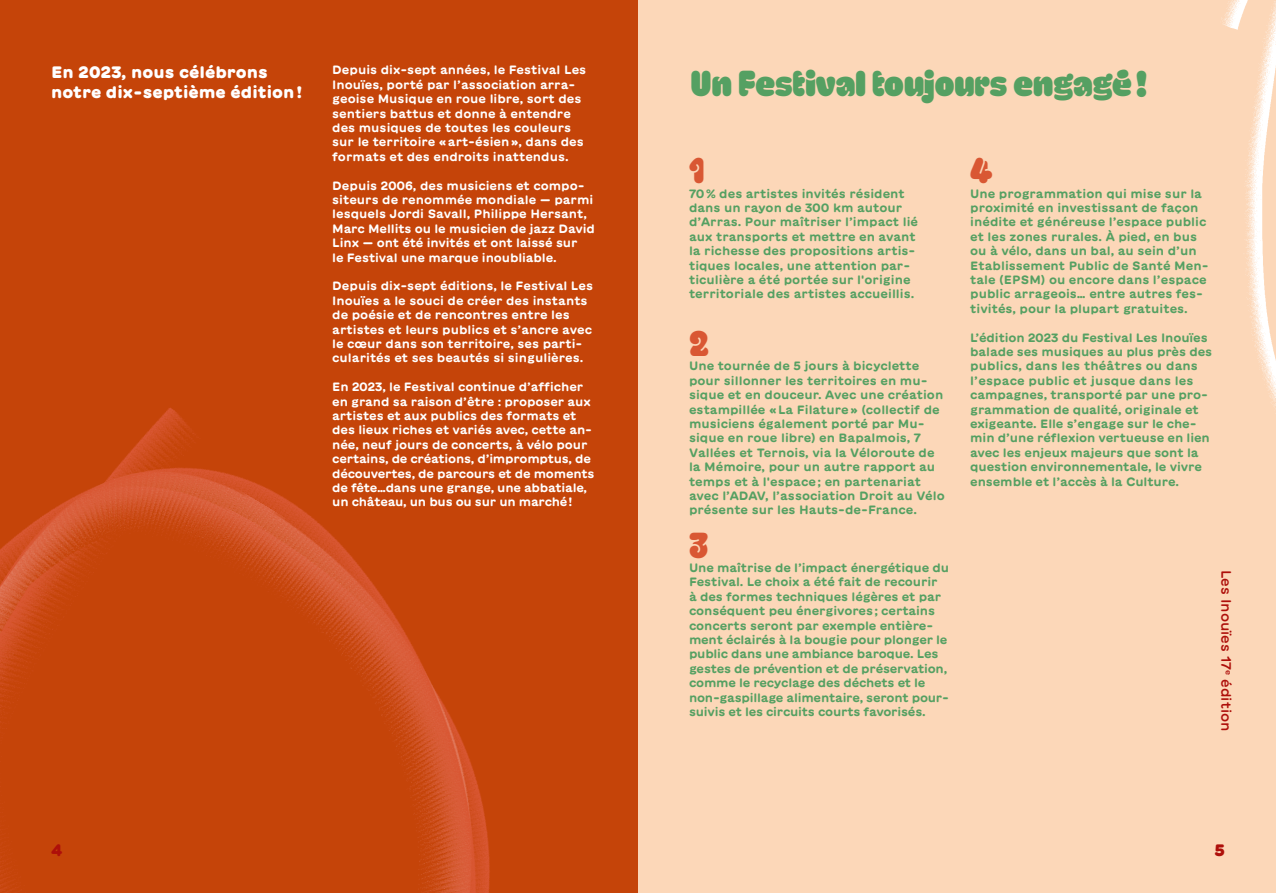
<style>
.page{position:relative;width:1276px;height:893px;background:#fff}
.page>*{position:absolute;margin:0;border:0;box-sizing:border-box;transform-origin:0 0}
.t1{font:36px "GT Maru Mega Mini";color:#55a062}
.t2{font:36px "GT Maru Mega Mini";color:#d95733}
.t3{font:900 16.5px/19.8px "GT Maru";color:#fff}
.t4{font:900 16.5px "GT Maru";color:#ae0f0a}
.t5{font:500 13.5px "GT Maru";color:#ae0f0a}
.t6{font:700 12px/14.4px "GT Maru";letter-spacing:-.005em;color:#55a062}
.t7{font:700 12px/14.4px "GT Maru";letter-spacing:-.005em;color:#fff}
</style>
<div class="page">
<div style="left:0;top:0;width:638px;height:893px;background:#c54409"></div>
<div style="left:638px;top:0;width:638px;height:893px;background:#fcd7b8"></div>
<img style="left:0;top:408px;width:490px;height:485px">
<img style="left:1223px;top:0;width:53px;height:406px">
<h2 class="t3" style="left:51px;top:63px;width:253px">En 2023, nous célébrons notre dix-septième édition !</h2>
<p class="t7" style="left:332px;top:63px;width:255px">Depuis dix-sept années, le Festival Les Inouïes, porté par l’association arra&shy;geoise Musique en roue libre, sort des sentiers battus et donne à entendre des musiques de toutes les couleurs sur le territoire « art-ésien », dans des formats et des endroits inattendus.</p>
<p class="t7" style="left:332px;top:178px;width:264px">Depuis 2006, des musiciens et compo&shy;siteurs de renommée mondiale — parmi lesquels Jordi Savall, Philippe Hersant, Marc Mellits ou le musicien de jazz David Linx — ont été invités et ont laissé sur<br>le Festival une marque inoubliable.</p>
<p class="t7" style="left:332px;top:279px;width:262px">Depuis dix-sept éditions, le Festival Les Inouïes a le souci de créer des instants de poésie et de rencontres entre les artistes et leurs publics et s’ancre avec le cœur dans son territoire, ses parti&shy;cularités et ses beautés si singulières.</p>
<p class="t7" style="left:332px;top:380px;width:264px">En 2023, le Festival continue d’afficher en grand sa raison d’être : proposer aux artistes et aux publics des formats et des lieux riches et variés avec, cette an&shy;née, neuf jours de concerts, à vélo pour certains, de créations, d’impromptus, de découvertes, de parcours et de moments de fête…dans une grange, une abbatiale, un château, un bus ou sur un marché !</p>
<h2 class="t4" style="left:51px;top:840px;width:13px">4</h2>
<h1 class="t1" style="left:690px;top:62px;width:458px">Un Festival toujours engagé!</h1>
<h1 class="t2" style="left:689px;top:149px;width:17px">1</h1>
<p class="t6" style="left:689px;top:186px;width:231px">70 % des artistes invités résident dans un rayon de 300 km autour d’Arras. Pour maîtriser l’impact lié aux transports et mettre en avant la richesse des propositions artis&shy;tiques locales, une attention par&shy;ticulière a été portée sur l'origine territoriale des artistes accueillis.</p>
<h1 class="t2" style="left:689px;top:322px;width:21px">2</h1>
<p class="t6" style="left:689px;top:359px;width:257px">Une tournée de 5 jours à bicyclette pour sillonner les territoires en mu&shy;sique et en douceur. Avec une création estampillée « La Filature » (collectif de musiciens également porté par Mu&shy;sique en roue libre) en Bapalmois, 7<br>Vallées et Ternois, via la Véloroute de la Mémoire, pour un autre rapport au temps et à l'espace ; en partenariat avec l’ADAV, l’association Droit au Vélo présente sur les Hauts-de-France.</p>
<h1 class="t2" style="left:689px;top:524px;width:21px">3</h1>
<p class="t6" style="left:689px;top:560px;width:262px">Une maîtrise de l’impact énergétique du Festival. Le choix a été fait de recourir<br>à des formes techniques légères et par conséquent peu énergivores ; certains concerts seront par exemple entière&shy;ment éclairés à la bougie pour plonger le public dans une ambiance baroque. Les gestes de prévention et de préservation, comme le recyclage des déchets et le non-gaspillage alimentaire, seront pour&shy;suivis et les circuits courts favorisés.</p>
<h1 class="t2" style="left:970px;top:149px;width:24px">4</h1>
<p class="t6" style="left:970px;top:186px;width:240px">Une programmation qui mise sur la proximité en investissant de façon inédite et généreuse l’espace public et les zones rurales. À pied, en bus ou à vélo, dans un bal, au sein d’un Etablissement Public de Santé Men&shy;tale (EPSM) ou encore dans l’espace public arrageois… entre autres fes&shy;tivités, pour la plupart gratuites.</p>
<p class="t6" style="left:970px;top:330px;width:243px">L’édition 2023 du Festival Les Inouïes balade ses musiques au plus près des publics, dans les théâtres ou dans l’espace public et jusque dans les campagnes, transporté par une pro&shy;grammation de qualité, originale et exigeante. Elle s’engage sur le che&shy;min d’une réflexion vertueuse en lien avec les enjeux majeurs que sont la question environnementale, le vivre ensemble et l’accès à la Culture.</p>
<p class="t5" style="left:1234px;top:570px;width:163px;rotate:90deg">Les Inouïes 17<sup>e</sup> édition</p>
<h2 class="t4" style="left:1214px;top:840px;width:12px">5</h2>
</div>
